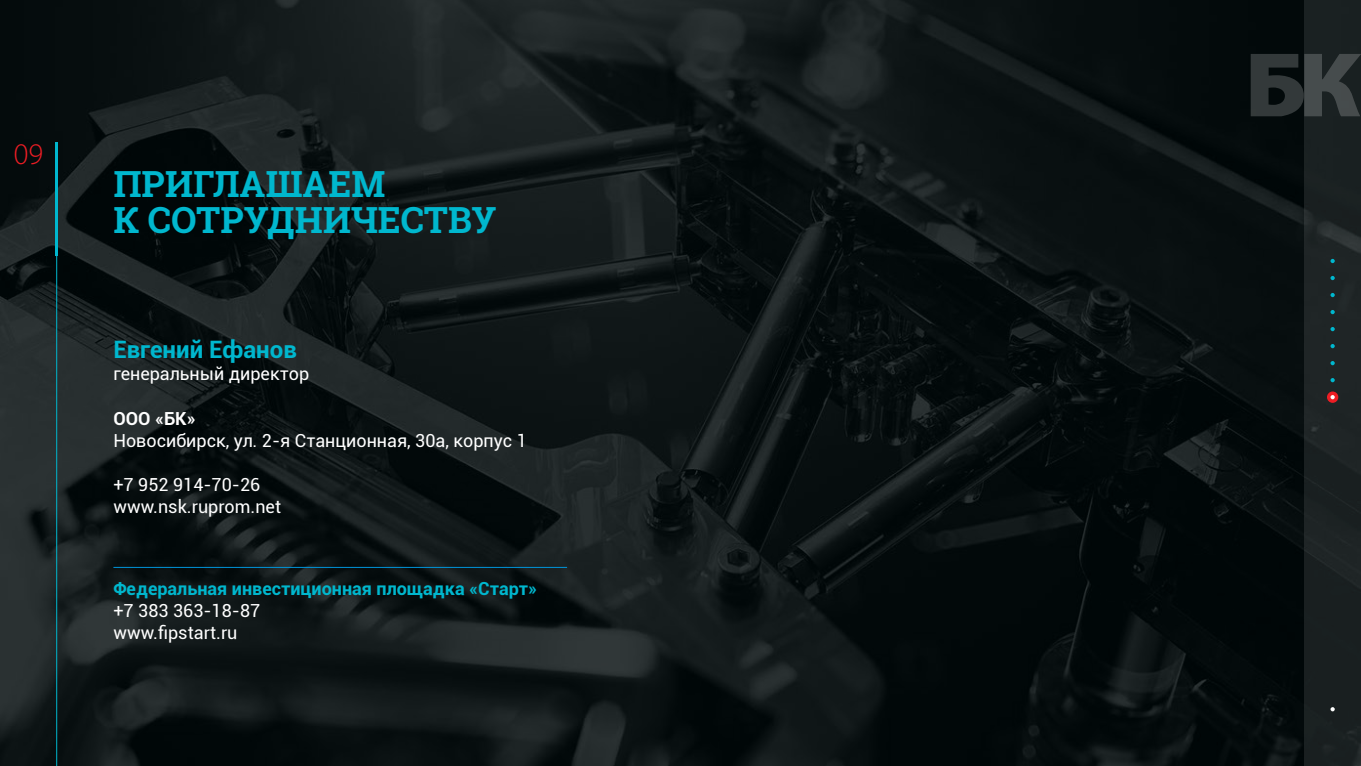
<style>
.page{position:relative;width:1361px;height:766px;background:#fff}
.page>*{position:absolute;margin:0;border:0;box-sizing:border-box;transform-origin:0 0}
.t1{font:700 36px/36px "Roboto Slab";color:#00b7ce}
.t2{font:300 30px "Myriad Pro";color:#ed1d24}
.t3{font:700 24px "Roboto";color:#00b7ce}
.t4{font:18px/22px "Roboto";color:#fff}
.t5{font:700 18px "Roboto";color:#00b7ce}
.t6{font:700 18px "Roboto";color:#fff}
</style>
<div class="page">
<img style="left:0;top:0;width:1304px;height:765px">
<div style="left:1304px;top:0;width:57px;height:765px;background:#1a2122"></div>
<svg style="left:1250px;top:54px;width:111px;height:62px"></svg>
<svg style="left:1327px;top:391px;width:11px;height:12px"></svg>
<svg style="left:1330px;top:395px;width:4px;height:4px"></svg>
<hr style="left:56px;top:255px;width:1px;height:510px;background:#00b7ce">
<svg style="left:1330px;top:707px;width:4px;height:4px"></svg>
<hr style="left:55px;top:142px;width:3px;height:113px;background:#00b7ce">
<svg style="left:1330px;top:378px;width:4px;height:4px"></svg>
<svg style="left:1330px;top:361px;width:4px;height:4px"></svg>
<svg style="left:1330px;top:344px;width:4px;height:4px"></svg>
<svg style="left:1330px;top:327px;width:4px;height:4px"></svg>
<svg style="left:1330px;top:276px;width:4px;height:4px"></svg>
<svg style="left:1330px;top:293px;width:4px;height:4px"></svg>
<svg style="left:1330px;top:310px;width:4px;height:4px"></svg>
<svg style="left:1330px;top:259px;width:4px;height:4px"></svg>
<hr style="left:113px;top:566px;width:454px;height:1px;background:#0095da">
<h2 class="t2" style="left:14px;top:136px;width:31px">09</h2>
<h1 class="t1" style="left:113px;top:165px;width:384px">ПРИГЛАШАЕМ<br>К СОТРУДНИЧЕСТВУ</h1>
<h3 class="t3" style="left:113px;top:333px;width:185px">Евгений Ефанов</h3>
<p class="t4" style="left:113px;top:362px;width:197px">генеральный директор</p>
<p class="t6" style="left:113px;top:405px;width:84px">ООО «БК»</p>
<p class="t4" style="left:113px;top:428px;width:415px">Новосибирск, ул. 2-я Станционная, 30а, корпус 1</p>
<p class="t4" style="left:113px;top:472px;width:169px">+7 952 914-70-26 www.nsk.ruprom.net</p>
<p class="t5" style="left:113px;top:575px;width:425px">Федеральная инвестиционная площадка «Старт»</p>
<p class="t4" style="left:113px;top:599px;width:148px">+7 383 363-18-87 www.fipstart.ru</p>
</div>
